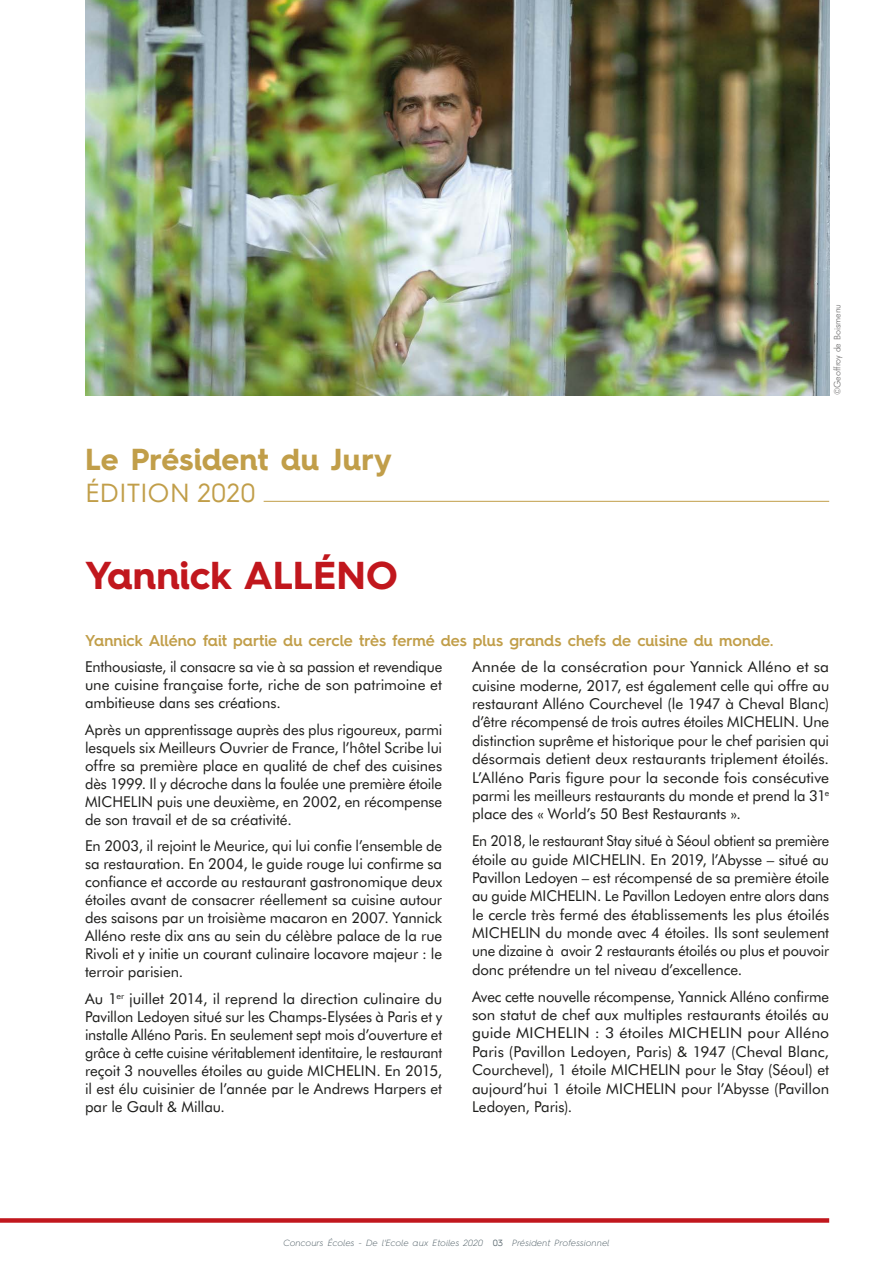
<style>
.page{position:relative;width:893px;height:1263px;background:#fff}
.page>*{position:absolute;margin:0;border:0;box-sizing:border-box;transform-origin:0 0}
.t1{font:700 39px "Hurme Geometric Sans 4";color:#c1171d}
.t2{font:700 30.45px "Hurme Geometric Sans 4";letter-spacing:-.005em;color:#c19e49}
.t3{font:26.25px "Hurme Geometric Sans 4";letter-spacing:-.005em;color:#c19e49}
.t4{font:600 15.75px "Hurme Geometric Sans 4";letter-spacing:-.005em;color:#c19e49}
.t5{font:15px/18px "Futura BT";letter-spacing:-.005em;color:#1d1d1b;text-align:justify}
.t6{font:15px/18.5px "Futura BT";letter-spacing:-.005em;color:#1d1d1b;text-align:justify;scale:1.04 1}
.t7{font:15px/18.5px "Futura BT";letter-spacing:-.005em;color:#1d1d1b;text-align:justify;scale:.96 1}
.t8{font:italic 300 9px "Hurme Geometric Sans 4";letter-spacing:.025em;color:#58666d}
.t9{font:300 9px "Futura BT";color:#706f6f}
.s1{font-weight:400;font-style:normal}
</style>
<div class="page">
<div style="left:0;top:1218px;width:829px;height:5px;background:#c1171d"></div>
<img style="left:85px;top:0;width:744px;height:395px">
<hr style="left:264px;top:501px;width:565px;height:1px;background:#c19e49">
<h2 class="t2" style="left:85px;top:438px;width:308px">Le Président du Jury</h2>
<h3 class="t3" style="left:85px;top:474px;width:172px">ÉDITION 2020</h3>
<h1 class="t1" style="left:85px;top:548px;width:314px">Yannick ALLÉNO</h1>
<p class="t9" style="left:832px;top:395px;width:93px;rotate:-90deg">©Geoffroy de Boismenu</p>
<p class="t4" style="left:85px;top:629px;width:690px">Yannick Alléno fait partie du cercle très fermé des plus grands chefs de cuisine du monde.</p>
<p class="t5" style="left:85px;top:658px;width:359px">Enthousiaste, il consacre sa vie à sa passion et revendique une cuisine française forte, riche de son patrimoine et ambitieuse dans ses créations.</p>
<p class="t5" style="left:85px;top:720px;width:359px">Après un apprentissage auprès des plus rigoureux, parmi lesquels six Meilleurs Ouvrier de France, l’hôtel Scribe lui offre sa première place en qualité de chef des cuisines dès 1999. Il y décroche dans la foulée une première étoile MICHELIN puis une deuxième, en 2002, en récompense de son travail et de sa créativité.</p>
<p class="t5" style="left:85px;top:837px;width:359px">En 2003, il rejoint le Meurice, qui lui confie l’ensemble de sa restauration. En 2004, le guide rouge lui confirme sa confiance et accorde au restaurant gastronomique deux étoiles avant de consacrer réellement sa cuisine autour des saisons par un troisième macaron en 2007. Yannick Alléno reste dix ans au sein du célèbre palace de la rue Rivoli et y initie un courant culinaire locavore majeur : le terroir parisien.</p>
<p class="t5" style="left:85px;top:989px;width:359px">Au 1<sup>er</sup> juillet 2014, il reprend la direction culinaire du Pavillon Ledoyen situé sur les Champs-Elysées à Paris et y installe Alléno Paris. En seulement sept mois d’ouverture et grâce à cette cuisine véritablement identitaire, le restaurant reçoit 3 nouvelles étoiles au guide MICHELIN. En 2015, il est élu cuisinier de l’année par le Andrews Harpers et par le Gault &amp; Millau.</p>
<p class="t6" style="left:472px;top:657px;width:345px">Année de la consécration pour Yannick Alléno et sa cuisine moderne, 2017, est également celle qui offre au restaurant Alléno Courchevel (le 1947 à Cheval Blanc) d’être récompensé de trois autres étoiles MICHELIN. Une distinction suprême et historique pour le chef parisien qui désormais detient deux restaurants triplement étoilés.<br>L’Alléno Paris figure pour la seconde fois consécutive parmi les meilleurs restaurants du monde et prend la 31<sup>e </sup>place des « World’s 50 Best Restaurants ».</p>
<p class="t7" style="left:472px;top:831px;width:374px">En 2018, le restaurant Stay situé à Séoul obtient sa première étoile au guide MICHELIN. En 2019, l’Abysse – situé au Pavillon Ledoyen – est récompensé de sa première étoile au guide MICHELIN. Le Pavillon Ledoyen entre alors dans le cercle très fermé des établissements les plus étoilés MICHELIN du monde avec 4 étoiles. Ils sont seulement une dizaine à avoir 2 restaurants étoilés ou plus et pouvoir donc prétendre un tel niveau d’excellence.</p>
<p class="t5" style="left:472px;top:987px;width:359px;line-height:18.5px">Avec cette nouvelle récompense, Yannick Alléno confirme son statut de chef aux multiples restaurants étoilés au guide MICHELIN : 3 étoiles MICHELIN pour Alléno Paris (Pavillon Ledoyen, Paris) &amp; 1947 (Cheval Blanc, Courchevel), 1 étoile MICHELIN pour le Stay (Séoul) et aujourd’hui 1 étoile MICHELIN pour l’Abysse (Pavillon Ledoyen, Paris).</p>
<p class="t8" style="left:283px;top:1237px;width:328px">Concours Écoles - De l'Ecole aux Etoiles 2020 <span class="s1">03</span> Président Professionnel</p>
</div>
